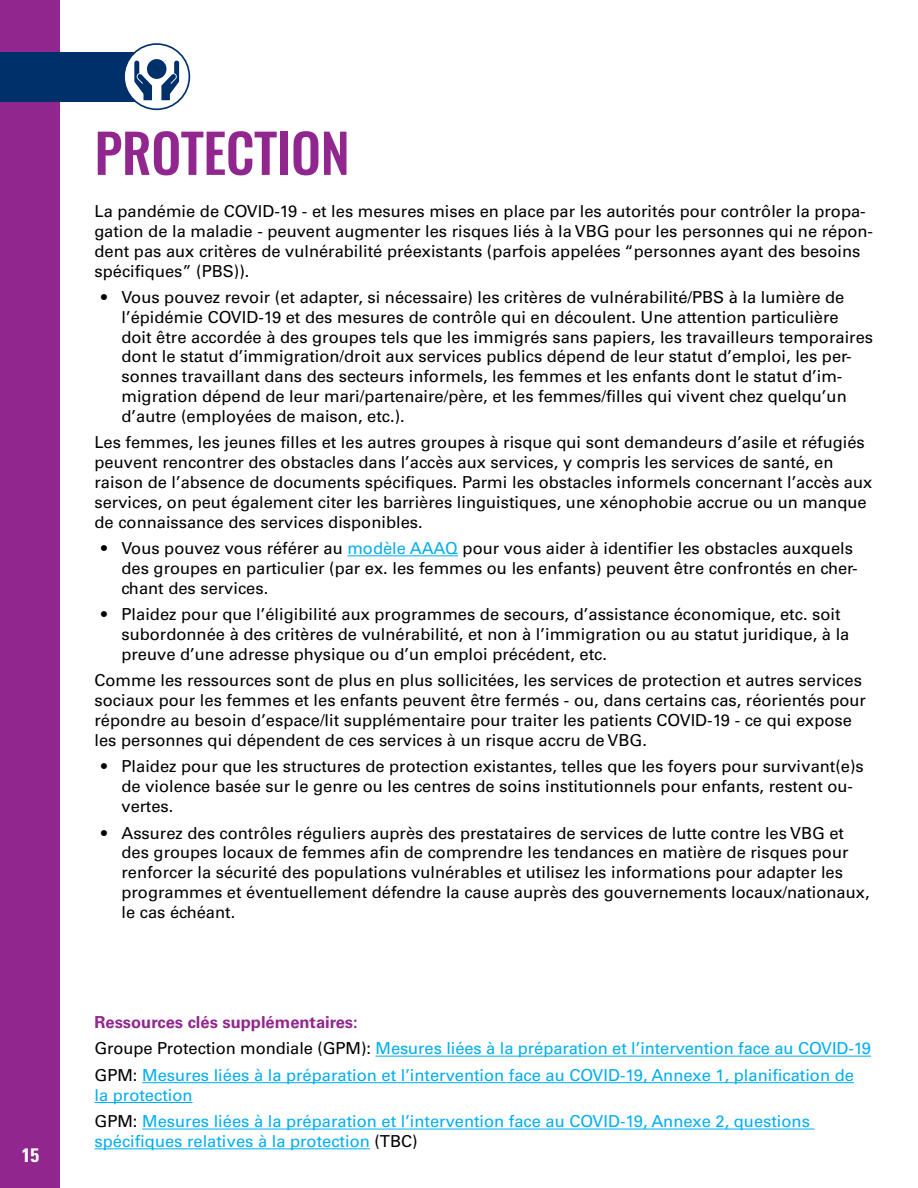
<style>
.page{position:relative;width:918px;height:1188px;background:#fff}
.page>*{position:absolute;margin:0;border:0;box-sizing:border-box;transform-origin:0 0}
.t1{font:500 53.4px "Oswald";letter-spacing:-.005em;color:#91268f}
.t2{font:700 condensed 19.5px "Univers LT Std";color:#fff}
.t3{font:16.5px/19.8px "Univers LT Std";color:#000}
.t4{font:16.5px/26.5px "Univers LT Std";color:#00aeef}
.s1{color:#00aeef}
.s2{font-weight:700;color:#91268f}
.s3{color:#000}
</style>
<div class="page">
<div style="left:0;top:0;width:60px;height:1188px;background:#91268f"></div>
<hr style="left:347px;top:555px;width:111px;height:1px;background:#00aeef">
<hr style="left:376px;top:1056px;width:495px;height:1px;background:#00aeef">
<hr style="left:142px;top:1082px;width:712px;height:1px;background:#00aeef">
<hr style="left:94px;top:1102px;width:99px;height:1px;background:#00aeef">
<hr style="left:142px;top:1129px;width:673px;height:1px;background:#00aeef">
<hr style="left:94px;top:1148px;width:276px;height:1px;background:#00aeef">
<div style="left:0;top:53px;width:163px;height:49px;background:#00306a"></div>
<div style="left:124px;top:44px;width:65px;height:65px;background:#fff;border-radius:50%"></div>
<div style="left:123px;top:43px;width:67px;height:67px;border:2px solid #00306a;border-radius:50%"></div>
<svg style="left:134px;top:59px;width:45px;height:41px"></svg>
<p class="t2" style="left:22px;top:1143px;width:19px">15</p>
<h1 class="t1" style="left:94px;top:116px;width:257px">PROTECTION</h1>
<p class="t3" style="left:94px;top:201px;width:780px">La pandémie de COVID-19 - et les mesures mises en place par les autorités pour contrôler la propa&shy;gation de la maladie - peuvent augmenter les risques liés à la VBG pour les personnes qui ne répon&shy;dent pas aux critères de vulnérabilité préexistants (parfois appelées “personnes ayant des besoins spécifiques” (PBS)).</p>
<p class="t3" style="left:121px;top:287px;width:753px;text-indent:-20px">• Vous pouvez revoir (et adapter, si nécessaire) les critères de vulnérabilité/PBS à la lumière de l’épidémie COVID-19 et des mesures de contrôle qui en découlent. Une attention particulière doit être accordée à des groupes tels que les immigrés sans papiers, les travailleurs temporaires dont le statut d’immigration/droit aux services publics dépend de leur statut d’emploi, les per&shy;sonnes travaillant dans des secteurs informels, les femmes et les enfants dont le statut d’im&shy;migration dépend de leur mari/partenaire/père, et les femmes/filles qui vivent chez quelqu’un d’autre (employées de maison, etc.).</p>
<p class="t3" style="left:95px;top:433px;width:779px">Les femmes, les jeunes filles et les autres groupes à risque qui sont demandeurs d’asile et réfugiés peuvent rencontrer des obstacles dans l’accès aux services, y compris les services de santé, en raison de l’absence de documents spécifiques. Parmi les obstacles informels concernant l’accès aux services, on peut également citer les barrières linguistiques, une xénophobie accrue ou un manque de connaissance des services disponibles.</p>
<p class="t3" style="left:121px;top:539px;width:738px;text-indent:-20px">• Vous pouvez vous référer au <span class="s1">modèle AAAQ</span> pour vous aider à identifier les obstacles auxquels des groupes en particulier (par ex. les femmes ou les enfants) peuvent être confrontés en cher&shy;chant des services.</p>
<p class="t3" style="left:121px;top:605px;width:729px;text-indent:-20px">• Plaidez pour que l’éligibilité aux programmes de secours, d’assistance économique, etc. soit subordonnée à des critères de vulnérabilité, et non à l’immigration ou au statut juridique, à la preuve d’une adresse physique ou d’un emploi précédent, etc.</p>
<p class="t3" style="left:95px;top:671px;width:773px">Comme les ressources sont de plus en plus sollicitées, les services de protection et autres services sociaux pour les femmes et les enfants peuvent être fermés - ou, dans certains cas, réorientés pour répondre au besoin d’espace/lit supplémentaire pour traiter les patients COVID-19 - ce qui expose les personnes qui dépendent de ces services à un risque accru de VBG.</p>
<p class="t3" style="left:121px;top:757px;width:744px;text-indent:-20px">• Plaidez pour que les structures de protection existantes, telles que les foyers pour survivant(e)s de violence basée sur le genre ou les centres de soins institutionnels pour enfants, restent ou&shy;vertes.</p>
<p class="t3" style="left:121px;top:823px;width:750px;text-indent:-20px">• Assurez des contrôles réguliers auprès des prestataires de services de lutte contre les VBG et des groupes locaux de femmes afin de comprendre les tendances en matière de risques pour renforcer la sécurité des populations vulnérables et utilisez les informations pour adapter les programmes et éventuellement défendre la cause auprès des gouvernements locaux/nationaux, le cas échéant.</p>
<p class="t4" style="left:94px;top:1009px;width:778px"><span class="s2">Ressources clés supplémentaires:<br></span><span class="s3">Groupe Protection mondiale (GPM):</span> Mesures liées à la préparation et l’intervention face au COVID-19<br><span class="s3">GPM:</span> Mesures liées à la préparation et l’intervention face au COVID-19, Annexe 1, planification de</p>
<p class="t4" style="left:94px;top:1082px;width:717px">la protection<br><span class="s3">GPM:</span> Mesures liées à la préparation et l’intervention face au COVID-19, Annexe 2, questions</p>
<p class="t4" style="left:94px;top:1128px;width:325px">spécifiques relatives à la protection <span class="s3">(TBC)</span></p>
</div>
